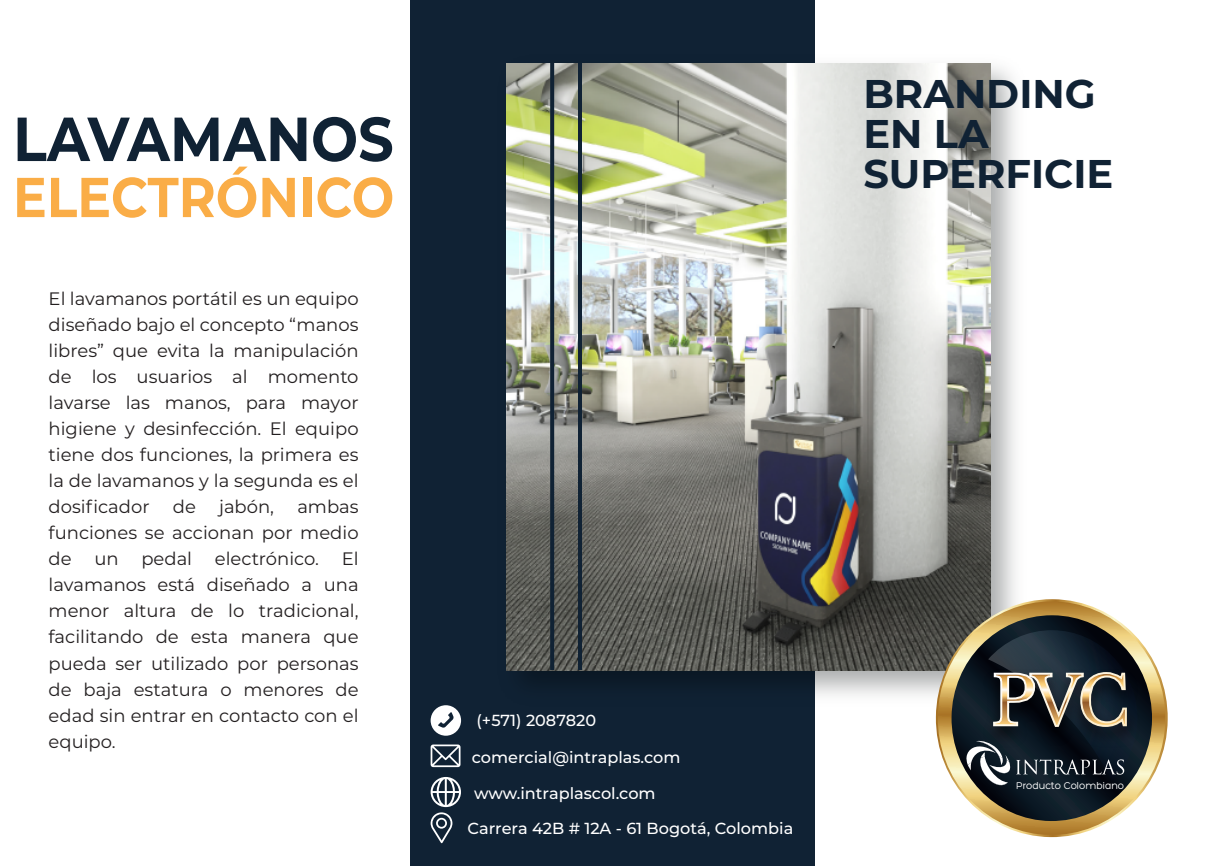
<style>
.page{position:relative;width:1224px;height:866px;background:#fff}
.page>*{position:absolute;margin:0;border:0;box-sizing:border-box;transform-origin:0 0}
.t1{font:700 62px "Montserrat";color:#102234;scale:.9 1}
.t2{font:700 56px "Montserrat";color:#faad47;scale:.9 1}
.t3{font:700 40px/40px "Montserrat";color:#102234}
.t4{font:18px/26px "Montserrat";color:#231f20;text-align:justify}
.t5{font:500 16px "Montserrat";color:#fff}
.t6{font:10.6px "Hero";color:#fff}
</style>
<div class="page">
<div style="left:410px;top:0;width:404px;height:865px;background:#102234"></div>
<svg style="left:431px;top:777px;width:30px;height:29px"></svg>
<svg style="left:431px;top:744px;width:30px;height:22px"></svg>
<svg style="left:431px;top:812px;width:21px;height:30px"></svg>
<svg style="left:431px;top:705px;width:30px;height:30px"></svg>
<img style="left:506px;top:47px;width:510px;height:666px">
<img style="left:506px;top:64px;width:484px;height:605px">
<svg style="left:926px;top:601px;width:242px;height:237px"></svg>
<svg style="left:951px;top:615px;width:202px;height:206px;background:#50534d"></svg>
<svg style="left:550px;top:63px;width:4px;height:606px"></svg>
<hr style="left:578px;top:63px;width:4px;height:606px;background:#102234">
<h1 class="t1" style="left:13px;top:94px;width:425px">LAVAMANOS</h1>
<h2 class="t2" style="left:13px;top:157px;width:425px">ELECTRÓNICO</h2>
<p class="t4" style="left:49px;top:285px;width:312px">El lavamanos portátil es un equipo diseñado bajo el concepto “manos libres” que evita la manipulación de los usuarios al momento lavarse las manos, para mayor higiene y desinfección. El equipo tiene dos funciones, la primera es la de lavamanos y la segunda es el dosificador</p>
<p class="t4" style="left:49px;top:493px;width:312px;text-indent:249px">ambas funciones se accionan por medio de</p>
<p class="t4" style="left:173px;top:493px;width:25px">de</p>
<p class="t4" style="left:219px;top:493px;width:57px">jabón,</p>
<p class="t4" style="left:49px;top:545px;width:312px;text-indent:293px">El lavamanos está diseñado a una menor altura de lo tradicional, facilitando de esta manera que pueda ser utilizado por personas de baja estatura o menores de edad sin entrar en contacto con el equipo.</p>
<p class="t4" style="left:94px;top:545px;width:26px">un</p>
<p class="t4" style="left:141px;top:545px;width:52px">pedal</p>
<p class="t4" style="left:215px;top:545px;width:106px">electrónico.</p>
<h3 class="t3" style="left:863px;top:71px;width:252px">BRANDING<br>EN LA<br>SUPERFICIE</h3>
<p class="t5" style="left:477px;top:709px;width:121px">(+571) 2087820</p>
<p class="t5" style="left:472px;top:746px;width:210px">comercial@intraplas.com</p>
<p class="t5" style="left:474px;top:782px;width:183px">www.intraplascol.com</p>
<p class="t5" style="left:468px;top:817px;width:327px">Carrera 42B # 12A - 61 Bogotá, Colombia</p>
<p class="t6" style="left:1016px;top:779px;width:110px">Producto Colombiano</p>
</div>
